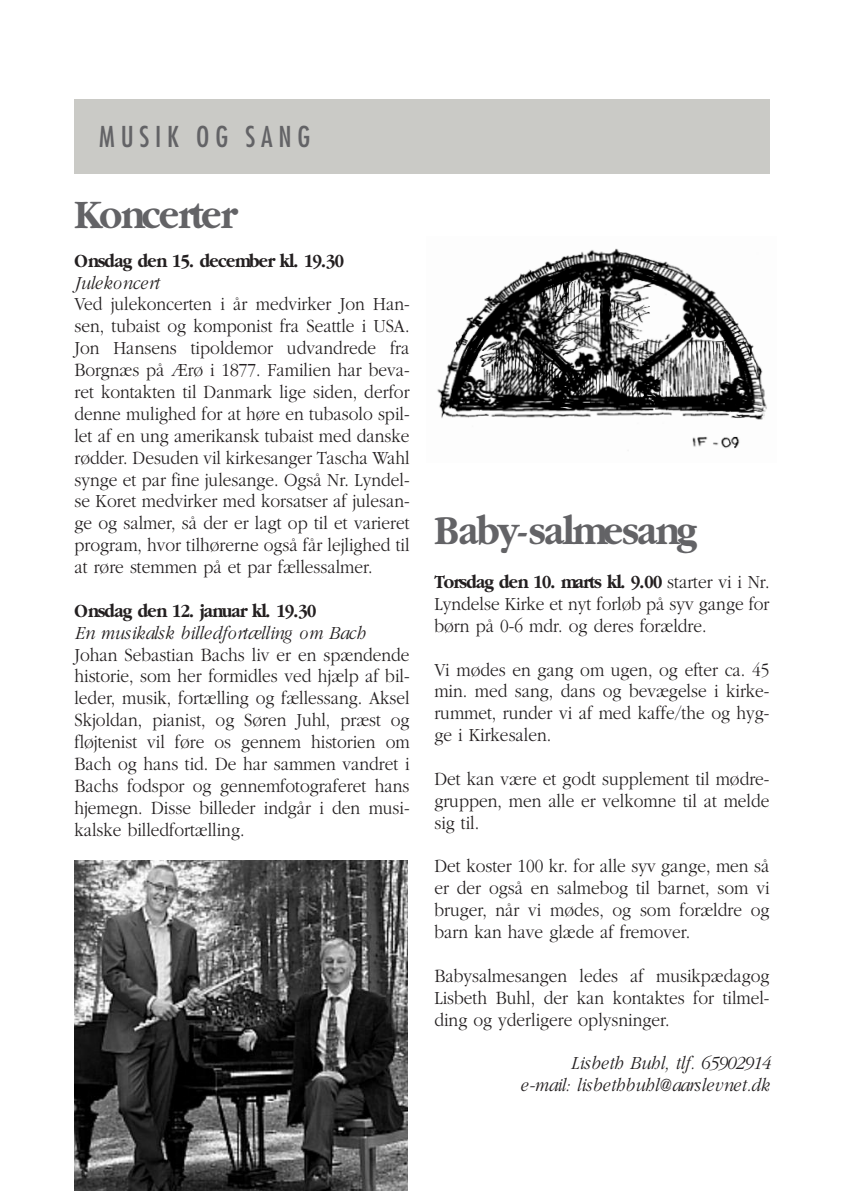
<style>
.page{position:relative;width:844px;height:1191px;background:#fff}
.page>*{position:absolute;margin:0;border:0;box-sizing:border-box;transform-origin:0 0}
.t1{font:700 42px "Garamond";letter-spacing:-.04em;color:#636366;scale:.9 1}
.t2{font:condensed 28px "Futura";letter-spacing:.205em;color:#636366}
.t3{font:300 19.25px/21.9px "Garamond";color:#231f20;text-align:justify;scale:.9 1}
.t4{font:italic 300 19.25px/21.9px "Garamond";color:#231f20;text-align:right;scale:.9 1}
.t5{font:700 19.25px "Garamond";letter-spacing:-.04em;color:#231f20;scale:.9 1}
.s1{font-weight:700}
</style>
<div class="page">
<div style="left:74px;top:99px;width:695px;height:75px;background:#cacac6"></div>
<img style="left:437px;top:248px;width:330px;height:201px">
<img style="left:75px;top:860px;width:332px;height:331px">
<h2 class="t2" style="left:99px;top:124px;width:212px">MUSIK OG SANG</h2>
<h1 class="t1" style="left:74px;top:189px;width:183px">Koncerter</h1>
<p class="t5" style="left:74px;top:249px;width:301px">Onsdag den 15. december kl. 19.30</p>
<p class="t4" style="left:74px;top:271px;width:95px">Julekoncert</p>
<p class="t3" style="left:74px;top:293px;width:374px">Ved julekoncerten i år medvirker Jon Han&shy;sen, tubaist og komponist fra Seattle i USA.<br>Jon Hansens tipoldemor udvandrede fra Borgnæs på Ærø i 1877. Familien har beva&shy;ret kontakten til Danmark lige siden, derfor denne mulighed for at høre en tubasolo spil&shy;let af en ung amerikansk tubaist med danske rødder. Desuden vil kirkesanger Tascha Wahl synge et par fine julesange. Også Nr. Lyndel&shy;se Koret medvirker med korsatser af julesan&shy;ge og salmer, så der er lagt op til et varieret program, hvor tilhørerne også får lejlighed til at røre stemmen på et par fællessalmer.</p>
<p class="t5" style="left:74px;top:599px;width:270px">Onsdag den 12. januar kl. 19.30</p>
<p class="t4" style="left:74px;top:621px;width:325px">En musikalsk billedfortælling om Bach</p>
<p class="t3" style="left:74px;top:643px;width:374px">Johan Sebastian Bachs liv er en spændende historie, som her formidles ved hjælp af bil&shy;leder, musik, fortælling og fællessang. Aksel Skjoldan, pianist, og Søren Juhl, præst og fløjtenist vil føre os gennem historien om Bach og hans tid. De har sammen vandret i Bachs fodspor og gennemfotograferet hans hjemegn. Disse billeder indgår i den musi&shy;kalske billedfortælling.</p>
<h1 class="t1" style="left:434px;top:505px;width:293px">Baby-salmesang</h1>
<p class="t3" style="left:434px;top:570px;width:374px"><span class="s1">Torsdag den 10. marts kl. 9.00</span> starter vi i Nr.<br>Lyndelse Kirke et nyt forløb på syv gange for børn på 0-6 mdr. og deres forældre.</p>
<p class="t3" style="left:434px;top:658px;width:374px">Vi mødes en gang om ugen, og efter ca. 45 min. med sang, dans og bevægelse i kirke&shy;rummet, runder vi af med kaffe/the og hyg&shy;ge i Kirkesalen.</p>
<p class="t3" style="left:434px;top:767px;width:374px">Det kan være et godt supplement til mødre&shy;gruppen, men alle er velkomne til at melde sig til.</p>
<p class="t3" style="left:434px;top:855px;width:374px">Det koster 100 kr. for alle syv gange, men så er der også en salmebog til barnet, som vi bruger, når vi mødes, og som forældre og barn kan have glæde af fremover.</p>
<p class="t3" style="left:434px;top:964px;width:374px">Babysalmesangen ledes af musikpædagog Lisbeth Buhl, der kan kontaktes for tilmel&shy;ding og yderligere oplysninger.</p>
<p class="t4" style="left:519px;top:1051px;width:280px">Lisbeth Buhl, tlf. 65902914 e-mail: lisbethbuhl@aarslevnet.dk</p>
</div>
